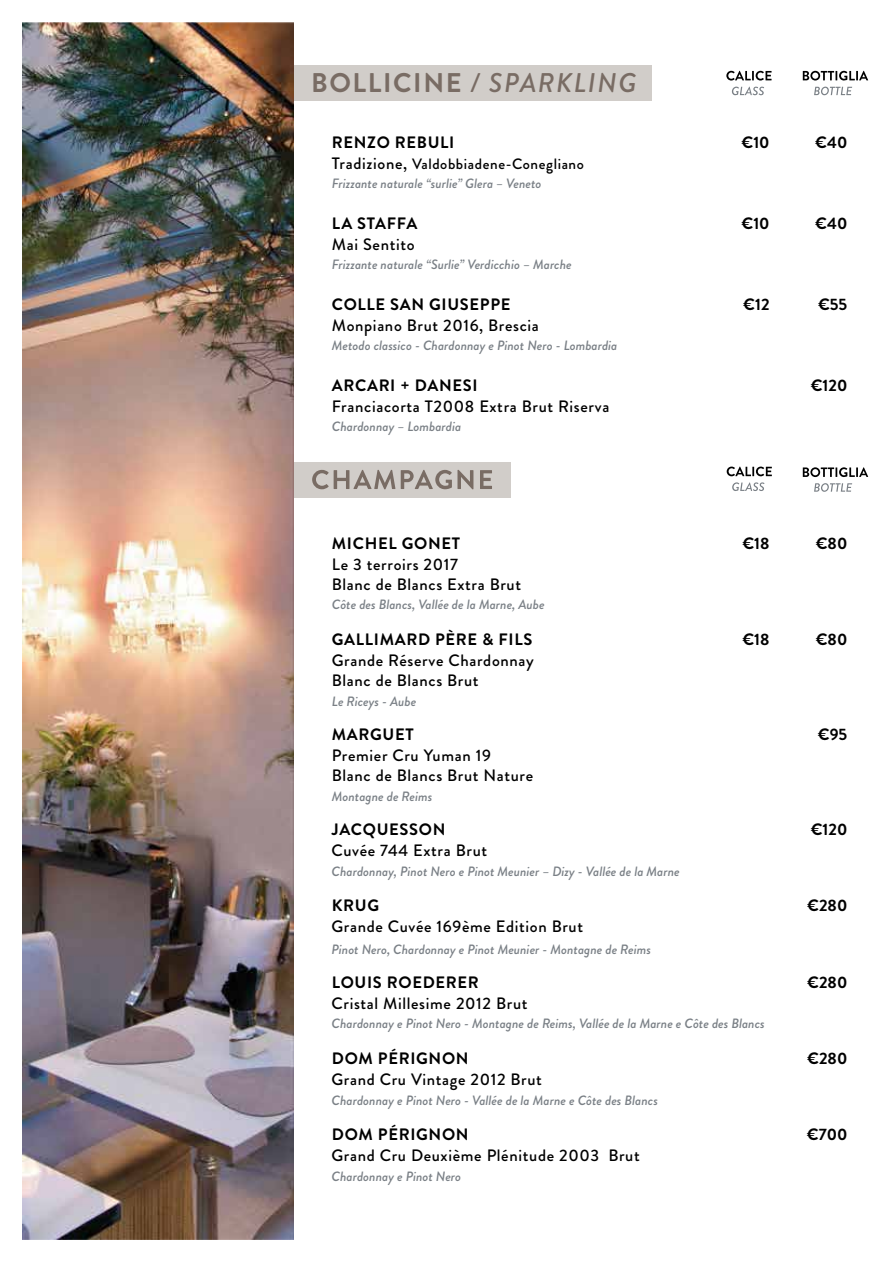
<style>
.page{position:relative;width:893px;height:1263px;background:#fff}
.page>*{position:absolute;margin:0;border:0;box-sizing:border-box;transform-origin:0 0}
.t1{font:italic 500 27px "Brandon Grotesque";letter-spacing:.06em;color:#796c64}
.t2{font:500 16.5px/19.8px "Brandon Grotesque";letter-spacing:.04em;color:#010101}
.t3{font:700 16.5px "Brandon Grotesque";letter-spacing:.04em;color:#010101}
.t4{font:500 15px "Brandon Grotesque";letter-spacing:.04em;color:#010101}
.t5{font:italic 500 13.5px "Brandon Grotesque";color:#7a8086}
.s1{font-weight:700;font-style:normal}
.s2{font-size:16.5px}
</style>
<div class="page">
<div style="left:295px;top:65px;width:357px;height:36px;background:#d1cdc9"></div>
<svg style="left:726px;top:71px;width:45px;height:10px"></svg>
<svg style="left:803px;top:71px;width:65px;height:10px"></svg>
<svg style="left:732px;top:87px;width:32px;height:8px"></svg>
<svg style="left:814px;top:87px;width:38px;height:8px"></svg>
<div style="left:295px;top:462px;width:216px;height:35px;background:#d1cdc9"></div>
<svg style="left:312px;top:470px;width:83px;height:19px"></svg>
<svg style="left:401px;top:470px;width:72px;height:19px"></svg>
<svg style="left:480px;top:470px;width:12px;height:19px"></svg>
<svg style="left:803px;top:467px;width:65px;height:10px"></svg>
<svg style="left:814px;top:483px;width:38px;height:9px"></svg>
<svg style="left:727px;top:467px;width:45px;height:9px"></svg>
<svg style="left:732px;top:482px;width:32px;height:9px"></svg>
<img style="left:22px;top:23px;width:272px;height:1216px">
<h1 class="t1" style="left:311px;top:64px;width:327px"><span class="s1">BOLLICINE</span> / SPARKLING</h1>
<p class="t3" style="left:332px;top:130px;width:124px">RENZO REBULI</p>
<p class="t4" style="left:332px;top:153px;width:254px"><span class="s2">Tradizione,</span> Valdobbiadene-Conegliano</p>
<p class="t5" style="left:332px;top:174px;width:211px">Frizzante naturale “surlie” Glera – Veneto</p>
<p class="t3" style="left:332px;top:212px;width:87px">LA STAFFA</p>
<p class="t2" style="left:332px;top:235px;width:84px">Mai Sentito</p>
<p class="t5" style="left:332px;top:255px;width:241px">Frizzante naturale “Surlie” Verdicchio – Marche</p>
<p class="t3" style="left:332px;top:293px;width:180px">COLLE SAN GIUSEPPE</p>
<p class="t2" style="left:332px;top:316px;width:209px">Monpiano Brut 2016, Brescia</p>
<p class="t5" style="left:332px;top:336px;width:287px">Metodo classico - Chardonnay e Pinot Nero - Lombardia</p>
<p class="t3" style="left:332px;top:374px;width:147px">ARCARI + DANESI</p>
<p class="t2" style="left:332px;top:397px;width:279px">Franciacorta T2008 Extra Brut Riserva</p>
<p class="t5" style="left:332px;top:417px;width:131px">Chardonnay – Lombardia</p>
<p class="t3" style="left:332px;top:531px;width:130px">MICHEL GONET</p>
<p class="t2" style="left:332px;top:555px;width:191px">Le 3 terroirs 2017<br>Blanc de Blancs Extra Brut</p>
<p class="t5" style="left:332px;top:595px;width:214px">Côte des Blancs, Vallée de la Marne, Aube</p>
<p class="t3" style="left:332px;top:628px;width:202px">GALLIMARD PÈRE &amp; FILS</p>
<p class="t2" style="left:332px;top:651px;width:203px">Grande Réserve Chardonnay<br>Blanc de Blancs Brut</p>
<p class="t5" style="left:332px;top:692px;width:86px">Le Riceys - Aube</p>
<p class="t3" style="left:332px;top:723px;width:83px">MARGUET</p>
<p class="t2" style="left:332px;top:746px;width:203px">Premier Cru Yuman 19<br>Blanc de Blancs Brut Nature</p>
<p class="t5" style="left:332px;top:787px;width:102px">Montagne de Reims</p>
<p class="t3" style="left:332px;top:818px;width:115px">JACQUESSON</p>
<p class="t2" style="left:332px;top:841px;width:157px">Cuvée 744 Extra Brut</p>
<p class="t5" style="left:332px;top:862px;width:350px">Chardonnay, Pinot Nero e Pinot Meunier – Dizy - Vallée de la Marne</p>
<p class="t3" style="left:332px;top:893px;width:49px">KRUG</p>
<p class="t2" style="left:332px;top:916px;width:253px">Grande Cuvée 169ème Edition Brut</p>
<p class="t5" style="left:332px;top:939px;width:321px">Pinot Nero, Chardonnay e Pinot Meunier - Montagne de Reims</p>
<p class="t3" style="left:741px;top:130px;width:30px">€10</p>
<p class="t3" style="left:815px;top:130px;width:34px">€40</p>
<p class="t3" style="left:741px;top:212px;width:30px">€10</p>
<p class="t3" style="left:815px;top:212px;width:34px">€40</p>
<p class="t3" style="left:743px;top:293px;width:28px">€12</p>
<p class="t3" style="left:818px;top:293px;width:31px">€55</p>
<p class="t3" style="left:811px;top:374px;width:38px">€120</p>
<p class="t3" style="left:742px;top:531px;width:29px">€18</p>
<p class="t3" style="left:816px;top:531px;width:33px">€80</p>
<p class="t3" style="left:742px;top:628px;width:29px">€18</p>
<p class="t3" style="left:816px;top:628px;width:33px">€80</p>
<p class="t3" style="left:818px;top:723px;width:31px">€95</p>
<p class="t3" style="left:811px;top:818px;width:38px">€120</p>
<p class="t3" style="left:807px;top:893px;width:42px">€280</p>
<p class="t3" style="left:332px;top:970px;width:149px">LOUIS ROEDERER</p>
<p class="t2" style="left:332px;top:994px;width:197px">Cristal Millesime 2012 Brut</p>
<p class="t5" style="left:332px;top:1014px;width:435px">Chardonnay e Pinot Nero - Montagne de Reims, Vallée de la Marne e Côte des Blancs</p>
<p class="t3" style="left:332px;top:1047px;width:138px">DOM PÉRIGNON</p>
<p class="t2" style="left:332px;top:1070px;width:212px">Grand Cru Vintage 2012 Brut</p>
<p class="t5" style="left:332px;top:1090px;width:328px">Chardonnay e Pinot Nero - Vallée de la Marne e Côte des Blancs</p>
<p class="t3" style="left:332px;top:1123px;width:138px">DOM PÉRIGNON</p>
<p class="t2" style="left:332px;top:1146px;width:310px">Grand Cru Deuxième Plénitude 2003 Brut</p>
<p class="t5" style="left:332px;top:1167px;width:131px">Chardonnay e Pinot Nero</p>
<p class="t3" style="left:807px;top:970px;width:42px">€280</p>
<p class="t3" style="left:807px;top:1047px;width:42px">€280</p>
<p class="t3" style="left:807px;top:1123px;width:42px">€700</p>
</div>
